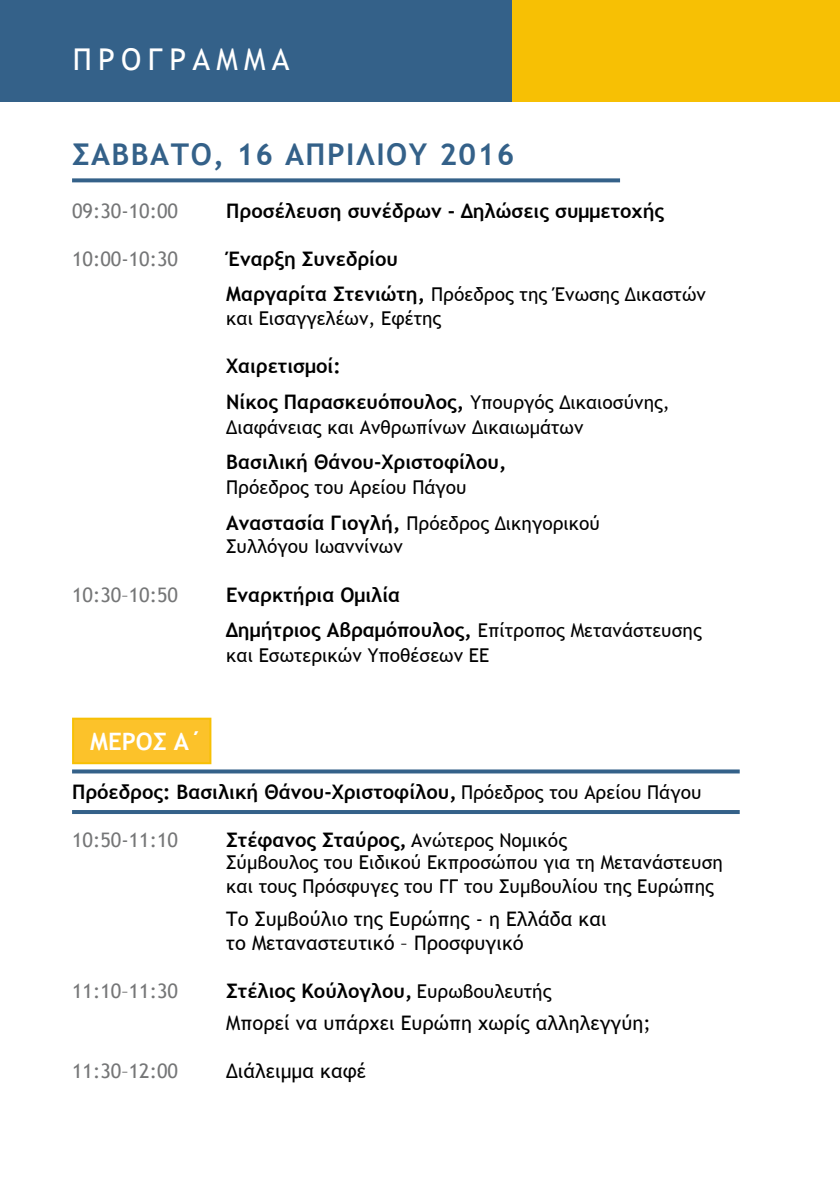
<style>
.page{position:relative;width:840px;height:1191px;background:#fff}
.page>*{position:absolute;margin:0;border:0;box-sizing:border-box;transform-origin:0 0}
.t1{font:700 30px "Trebuchet MS";letter-spacing:.05em;color:#346189}
.t2{font:30px "Trebuchet MS";letter-spacing:.21em;color:#fff}
.t3{font:700 24px "Trebuchet MS";color:#fff}
.t4{font:700 20px/35.4px "Trebuchet MS";color:#000}
.t5{font:20px/24px "Trebuchet MS";color:#000}
.t6{font:20px "Trebuchet MS";color:#757677}
.t7{font:19px/24px "Trebuchet MS";color:#000}
.s1{font-weight:700;font-size:20px}
.s2{font-weight:400;font-size:19px}
.s3{font-weight:700}
.s4{font-size:19px}
</style>
<div class="page">
<div style="left:72px;top:717px;width:139px;height:47px;background:#fcc22a;border:2px solid #f7c004"></div>
<svg style="left:72px;top:178px;width:547px;height:4px;background:#477094"></svg>
<svg style="left:72px;top:769px;width:667px;height:4px;background:#4c7396"></svg>
<hr style="left:72px;top:810px;width:667px;height:4px;background:#346189">
<div style="left:0;top:0;width:839px;height:102px;background:#346189"></div>
<div style="left:512px;top:0;width:327px;height:102px;background:#f7c004"></div>
<h1 class="t2" style="left:73px;top:42px;width:218px">ΠΡΟΓΡΑΜΜΑ</h1>
<h1 class="t1" style="left:72px;top:136px;width:443px">ΣΑΒΒΑΤΟ, 16 ΑΠΡΙΛΙΟΥ 2016</h1>
<p class="t6" style="left:72px;top:199px;width:107px">09:30-10:00</p>
<p class="t4" style="left:226px;top:193px;width:439px">Προσέλευση συνέδρων - Δηλώσεις συμμετοχής</p>
<p class="t6" style="left:72px;top:247px;width:107px">10:00-10:30</p>
<p class="t4" style="left:226px;top:241px;width:173px">Έναρξη Συνεδρίου</p>
<p class="t7" style="left:226px;top:283px;width:481px"><span class="s1">Μαργαρίτα Στενιώτη,</span> Πρόεδρος της Ένωσης Δικαστών και Εισαγγελέων, Εφέτης</p>
<p class="t4" style="left:226px;top:348px;width:445px">Χαιρετισμοί:<br>Νίκος Παρασκευόπουλος, <span class="s2">Υπουργός Δικαιοσύνης,</span></p>
<p class="t7" style="left:226px;top:415px;width:358px">Διαφάνειας και Ανθρωπίνων Δικαιωμάτων</p>
<p class="t4" style="left:226px;top:444px;width:281px">Βασιλική Θάνου-Χριστοφίλου,</p>
<p class="t7" style="left:226px;top:470px;width:375px;line-height:35.4px">Πρόεδρος του Αρείου Πάγου<br><span class="s1">Αναστασία Γιογλή,</span> Πρόεδρος Δικηγορικού</p>
<p class="t7" style="left:226px;top:534px;width:178px">Συλλόγου Ιωαννίνων</p>
<p class="t6" style="left:72px;top:583px;width:107px">10:30–10:50</p>
<p class="t4" style="left:226px;top:577px;width:477px">Εναρκτήρια Ομιλία<br>Δημήτριος Αβραμόπουλος, <span class="s2">Επίτροπος Μετανάστευσης</span></p>
<p class="t7" style="left:226px;top:644px;width:264px">και Εσωτερικών Υποθέσεων ΕΕ</p>
<p class="t3" style="left:90px;top:727px;width:114px">ΜΕΡΟΣ Α΄</p>
<p class="t4" style="left:72px;top:773px;width:630px">Πρόεδρος: Βασιλική Θάνου-Χριστοφίλου, <span class="s2">Πρόεδρος του Αρείου Πάγου</span></p>
<p class="t6" style="left:72px;top:827px;width:107px">10:50-11:10</p>
<p class="t4" style="left:226px;top:821px;width:342px">Στέφανος Σταύρος, <span class="s2">Ανώτερος Νομικός</span></p>
<p class="t7" style="left:226px;top:851px;width:498px">Σύμβουλος του Ειδικού Εκπροσώπου για τη Μετανάστευση και τους Πρόσφυγες του ΓΓ του Συμβουλίου της Ευρώπης</p>
<p class="t5" style="left:226px;top:907px;width:382px">Το Συμβούλιο της Ευρώπης - η Ελλάδα και το Μεταναστευτικό – Προσφυγικό</p>
<p class="t6" style="left:72px;top:979px;width:107px">11:10–11:30</p>
<p class="t5" style="left:226px;top:975px;width:426px;line-height:32px"><span class="s3">Στέλιος Κούλογλου,</span> <span class="s4">Ευρωβουλευτής<br></span>Μπορεί να υπάρχει Ευρώπη χωρίς αλληλεγγύη;</p>
<p class="t6" style="left:72px;top:1059px;width:107px">11:30–12:00</p>
<p class="t5" style="left:226px;top:1059px;width:141px">Διάλειμμα καφέ</p>
</div>
